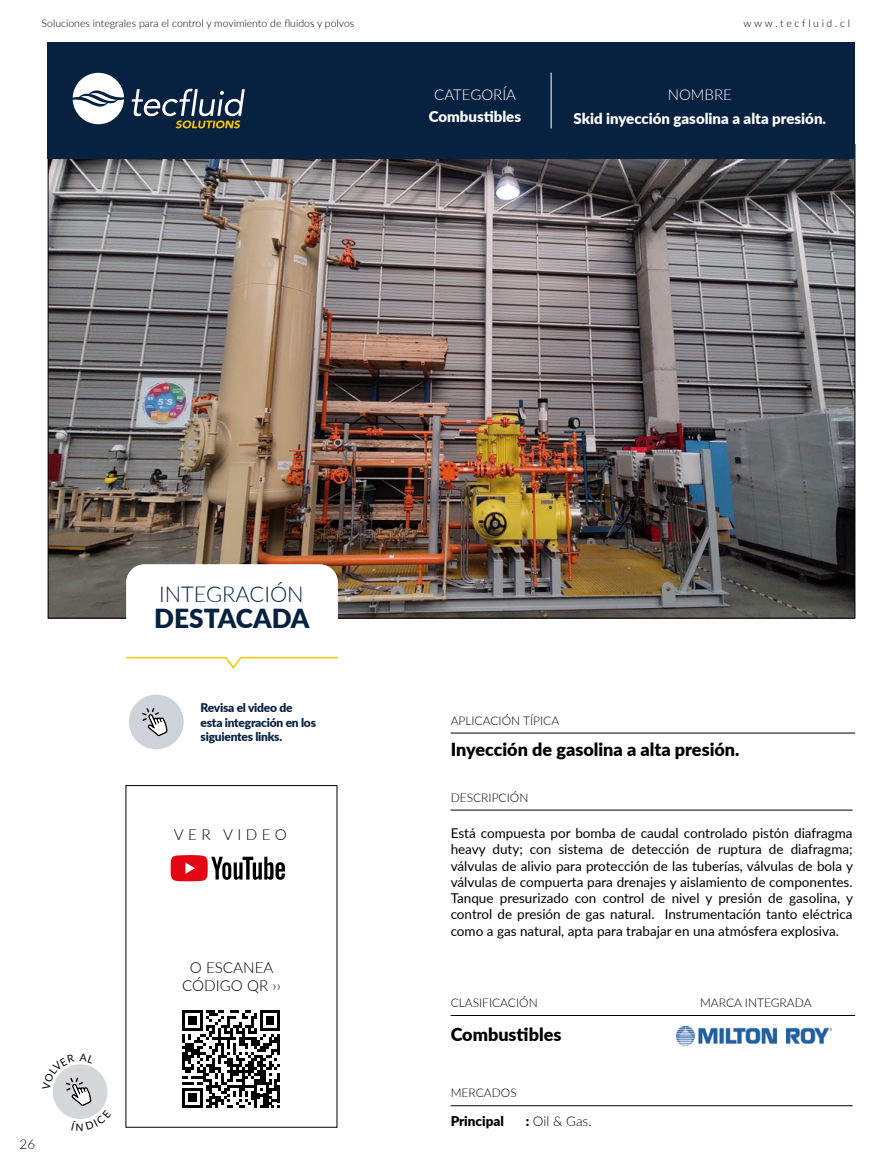
<style>
.page{position:relative;width:893px;height:1170px;background:#fff}
.page>*{position:absolute;margin:0;border:0;box-sizing:border-box;transform-origin:0 0}
.t1{font:900 26.25px "Lato";color:#072241}
.t2{font:300 21.9px "Lato";color:#072241}
.t3{font:900 18px "Lato";color:#000}
.t4{font:300 15.15px/18.3px "Lato";color:#000;text-align:center}
.t5{font:300 15.15px "Lato";letter-spacing:.29em;color:#000}
.t6{font:900 15px "Lato";color:#fff}
.t7{font:300 15px "Lato";color:#fff}
.t8{font:13.5px/16.2px "Lato";color:#000;text-align:justify}
.t9{font:300 13.5px "Lato";color:#000}
.t10{font:900 13.5px "Lato";color:#000}
.t11{font:300 12px "Lato";color:#000}
.t12{font:900 12px/14.4px "Lato";letter-spacing:-.02em;color:#072241}
.t13{font:300 10.5px "Lato";color:#000}
.t14{font:300 10.5px "Lato";letter-spacing:.25em;color:#000}
.s1{font-weight:900}
</style>
<div class="page">
<img style="left:50px;top:159px;width:803px;height:457px">
<div style="left:48px;top:43px;width:807px;height:116px;background:#072241"></div>
<hr style="left:551px;top:73px;width:1px;height:55px;background:#fff">
<svg style="left:73px;top:73px;width:51px;height:51px"></svg>
<svg style="left:132px;top:89px;width:113px;height:39px"></svg>
<svg style="left:182px;top:1010px;width:98px;height:98px"></svg>
<hr style="left:451px;top:732px;width:404px;height:1px;background:#000">
<hr style="left:451px;top:1015px;width:404px;height:1px;background:#000">
<hr style="left:451px;top:809px;width:402px;height:1px;background:#000">
<hr style="left:451px;top:1105px;width:402px;height:1px;background:#000">
<img style="left:676px;top:1026px;width:155px;height:20px">
<div style="left:126px;top:564px;width:212px;height:68px;background:#fff;border-radius:18px"></div>
<svg style="left:126px;top:656px;width:212px;height:13px"></svg>
<svg style="left:171px;top:855px;width:114px;height:26px"></svg>
<div style="left:129px;top:694px;width:55px;height:55px;background:#ced3d9;border-radius:50%"></div>
<svg style="left:142px;top:707px;width:26px;height:29px"></svg>
<svg style="left:52px;top:1064px;width:56px;height:55px"></svg>
<p class="t13" style="left:42px;top:16px;width:314px">Soluciones integrales para el control y movimiento de fluidos y polvos</p>
<p class="t14" style="left:743px;top:16px;width:108px">www.tecfluid.cl</p>
<p class="t7" style="left:434px;top:84px;width:83px">CATEGORÍA</p>
<p class="t6" style="left:429px;top:105px;width:94px">Combustibles</p>
<p class="t7" style="left:668px;top:84px;width:66px">NOMBRE</p>
<p class="t6" style="left:573px;top:107px;width:254px">Skid inyección gasolina a alta presión.</p>
<p class="t9" style="left:20px;top:1134px;width:17px">26</p>
<h2 class="t2" style="left:159px;top:578px;width:146px">INTEGRACIÓN</h2>
<h1 class="t1" style="left:154px;top:598px;width:157px">DESTACADA</h1>
<p class="t12" style="left:201px;top:700px;width:117px">Revisa el video de esta integración en los siguientes links.</p>
<p class="t5" style="left:174px;top:823px;width:115px">VER VIDEO</p>
<p class="t4" style="left:182px;top:957px;width:100px">O ESCANEA<br>CÓDIGO QR ››</p>
<p class="t11" style="left:451px;top:712px;width:110px">APLICACIÓN TÍPICA</p>
<h3 class="t3" style="left:451px;top:735px;width:290px">Inyección de gasolina a alta presión.</h3>
<p class="t11" style="left:451px;top:789px;width:79px">DESCRIPCIÓN</p>
<p class="t8" style="left:451px;top:824px;width:404px">Está compuesta por bomba de caudal controlado pistón diafragma heavy duty; con sistema de detección de ruptura de diafragma; válvulas de alivio para protección de las tuberías, válvulas de bola y válvulas de compuerta para drenajes y aislamiento de componentes.<br>Tanque presurizado con control de nivel y presión de gasolina, y control de presión de gas natural. Instrumentación tanto eléctrica como a gas natural, apta para trabajar en una atmósfera explosiva.</p>
<p class="t11" style="left:451px;top:994px;width:89px">CLASIFICACIÓN</p>
<p class="t11" style="left:700px;top:994px;width:113px">MARCA INTEGRADA</p>
<h3 class="t3" style="left:451px;top:1020px;width:112px">Combustibles</h3>
<p class="t11" style="left:451px;top:1084px;width:68px">MERCADOS</p>
<p class="t10" style="left:451px;top:1110px;width:55px">Principal</p>
<p class="t9" style="left:526px;top:1111px;width:67px"><span class="s1">:</span> Oil &amp; Gas.</p>
</div>
